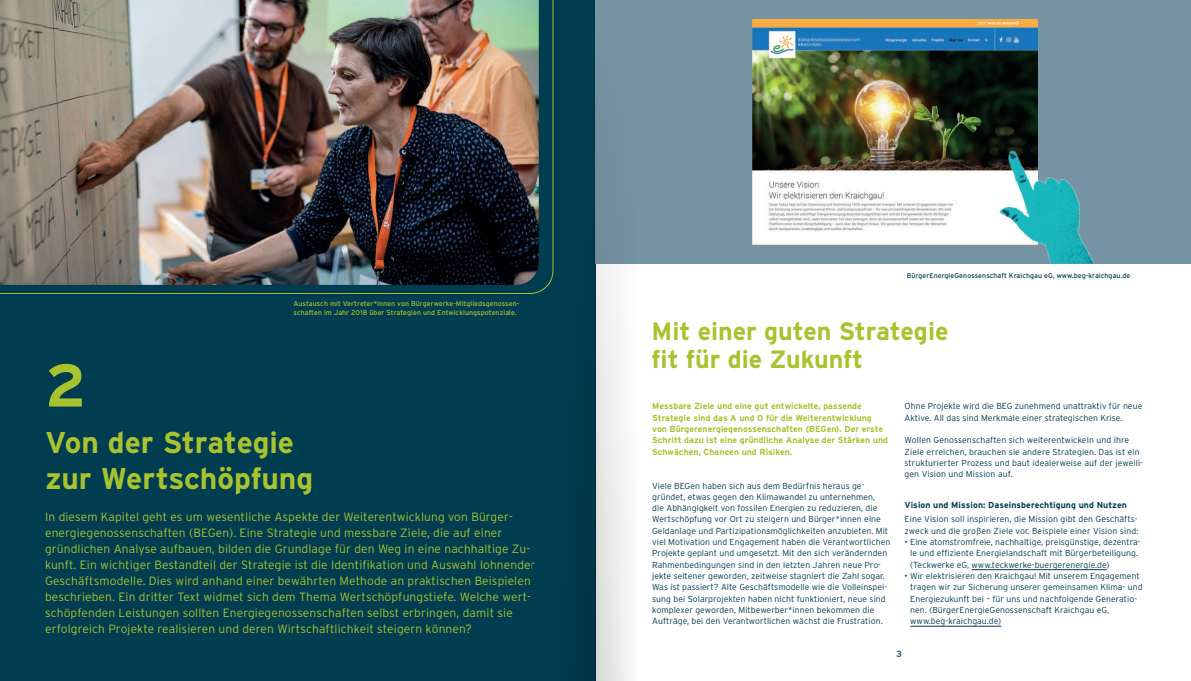
<style>
.page{position:relative;width:1191px;height:681px;background:#fff}
.page>*{position:absolute;margin:0;border:0;box-sizing:border-box;transform-origin:0 0}
.t1{font:700 60px "Interstate";color:#a9c22f}
.t2{font:700 30px/36px "Interstate";letter-spacing:-.005em;color:#a9c22f}
.t3{font:700 25px/28.1px "Interstate";color:#a9c22f}
.t4{font:300 12px/16px "Interstate";letter-spacing:.01em;color:#a9c22f}
.t5{font:700 9px "Interstate";color:#336578}
.t6{font:300 8.7px/11.3px "Interstate";letter-spacing:.005em;color:#003d50}
.t7{font:700 8.7px/11.3px "Interstate";letter-spacing:.005em;color:#a9c22f}
.t8{font:700 8.7px "Interstate";letter-spacing:.01em;color:#003d50}
.t9{font:7px/9px "Interstate";letter-spacing:.01em;color:#a9c22f}
.t10{font:7px "Interstate";letter-spacing:.01em;color:#003d50}
</style>
<div class="page">
<div style="left:0;top:0;width:595px;height:680px;background:#003d50"></div>
<img style="left:0;top:0;width:532px;height:294px">
<div style="left:595px;top:0;width:596px;height:263px;background:#7794a4"></div>
<img style="left:752px;top:19px;width:286px;height:225px">
<hr style="left:971px;top:569px;width:135px;height:1px;background:#003d50">
<hr style="left:910px;top:625px;width:91px;height:1px;background:#003d50">
<img style="left:966px;top:115px;width:128px;height:148px">
<svg style="left:595px;top:111px;width:63px;height:569px"></svg>
<p class="t9" style="left:293px;top:299px;width:227px">Austausch mit Vertreter*innen von Bürgerwerke-Mitgliedsgenossen&shy;schaften im Jahr 2018 über Strategien und Entwicklungspotenziale.</p>
<h1 class="t1" style="left:45px;top:352px;width:42px">2</h1>
<h2 class="t2" style="left:45px;top:423px;width:270px">Von der Strategie zur Wertschöpfung</h2>
<p class="t4" style="left:45px;top:508px;width:492px">In diesem Kapitel geht es um wesentliche Aspekte der Weiterentwicklung von Bürger&shy;energiegenossenschaften (BEGen). Eine Strategie und messbare Ziele, die auf einer gründlichen Analyse aufbauen, bilden die Grundlage für den Weg in eine nachhaltige Zu&shy;kunft. Ein wichtiger Bestandteil der Strategie ist die Identifikation und Auswahl lohnender Geschäftsmodelle. Dies wird anhand einer bewährten Methode an praktischen Beispielen beschrieben. Ein dritter Text widmet sich dem Thema Wertschöpfungstiefe. Welche wert&shy;schöpfenden Leistungen sollten Energiegenossenschaften selbst erbringen, damit sie erfolgreich Projekte realisieren und deren Wirtschaftlichkeit steigern können?</p>
<p class="t10" style="left:906px;top:271px;width:225px">BürgerEnergieGenossenschaft Kraichgau eG, www.beg-kraichgau.de</p>
<h3 class="t3" style="left:651px;top:317px;width:298px">Mit einer guten Strategie fit für die Zukunft</h3>
<p class="t7" style="left:652px;top:400px;width:237px">Messbare Ziele und eine gut entwickelte, passende Strategie sind das A und O für die Weiterentwicklung von Bürgerenergiegenossenschaften (BEGen). Der erste Schritt dazu ist eine gründliche Analyse der Stärken und Schwächen, Chancen und Risiken.</p>
<p class="t6" style="left:652px;top:479px;width:240px">Viele BEGen haben sich aus dem Bedürfnis heraus ge&shy;gründet, etwas gegen den Klimawandel zu unternehmen,<br>die Abhängigkeit von fossilen Energien zu reduzieren, die Wertschöpfung vor Ort zu steigern und Bürger*innen eine Geldanlage und Partizipationsmöglichkeiten anzubieten. Mit viel Motivation und Engagement haben die Verantwortlichen Projekte geplant und umgesetzt. Mit den sich verändernden Rahmenbedingungen sind in den letzten Jahren neue Pro&shy;jekte seltener geworden, zeitweise stagniert die Zahl sogar.<br>Was ist passiert? Alte Geschäftsmodelle wie die Volleinspei&shy;sung bei Solarprojekten haben nicht funktioniert, neue sind komplexer geworden, Mitbewerber*innen bekommen die Aufträge, bei den Verantwortlichen wächst die Frustration.</p>
<p class="t6" style="left:904px;top:400px;width:239px">Ohne Projekte wird die BEG zunehmend unattraktiv für neue<br>Aktive. All das sind Merkmale einer strategischen Krise.</p>
<p class="t6" style="left:904px;top:434px;width:240px">Wollen Genossenschaften sich weiterentwickeln und ihre Ziele erreichen, brauchen sie andere Strategien. Das ist ein strukturierter Prozess und baut idealerweise auf der jeweili&shy;gen Vision und Mission auf.</p>
<p class="t8" style="left:904px;top:500px;width:224px">Vision und Mission: Daseinsberechtigung und Nutzen</p>
<p class="t6" style="left:904px;top:513px;width:235px">Eine Vision soll inspirieren, die Mission gibt den Geschäfts&shy;zweck und die großen Ziele vor. Beispiele einer Vision sind:</p>
<p class="t6" style="left:910px;top:536px;width:232px;text-indent:-6px">• Eine atomstromfreie, nachhaltige, preisgünstige, dezentra&shy;le und effiziente Energielandschaft mit Bürgerbeteiligung. (Teckwerke eG, www.teckwerke-buergerenergie.de)</p>
<p class="t6" style="left:910px;top:570px;width:234px;text-indent:-6px">• Wir elektrisieren den Kraichgau! Mit unserem Engagement tragen wir zur Sicherung unserer gemeinsamen Klima- und Energiezukunft bei – für uns und nachfolgende Generatio&shy;nen. (BürgerEnergieGenossenschaft Kraichgau eG, www.beg-kraichgau.de)</p>
<p class="t5" style="left:896px;top:648px;width:7px">3</p>
</div>
